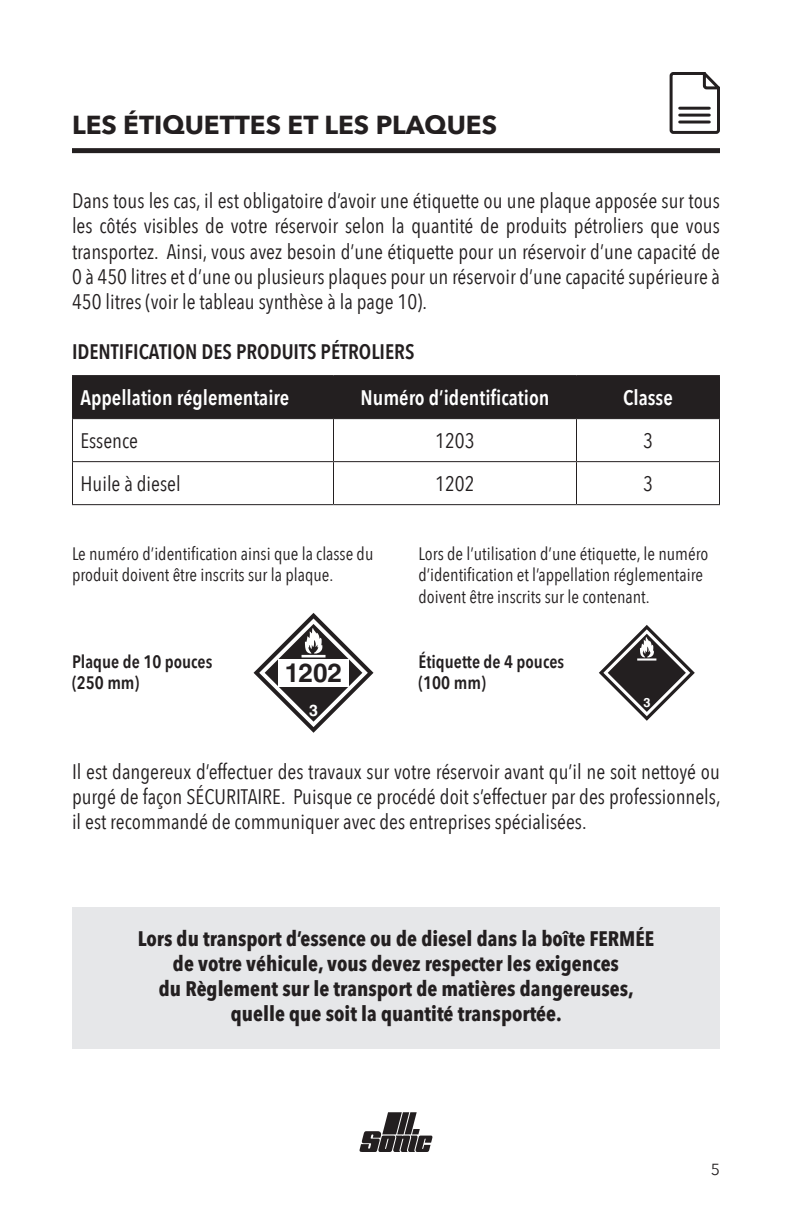
<style>
.page{position:relative;width:792px;height:1224px;background:#fff}
.page>*{position:absolute;margin:0;border:0;box-sizing:border-box;transform-origin:0 0}
.t1{font:700 26px "Avenir Next";color:#231f20}
.t2{font:700 26px "Helvetica LT Std";color:#231f20}
.t3{font:21px/25.2px "Avenir Next Condensed";color:#231f20;text-align:justify}
.t4{font:700 21px/25.2px "Avenir Next Condensed";color:#231f20;text-align:center}
.t5{font:600 21px "Avenir Next Condensed";color:#fff}
.t6{font:600 21px "Avenir Next Condensed";color:#231f20}
.t7{font:18px/21.6px "Avenir Next Condensed";color:#231f20}
.t8{font:600 18px/21.6px "Avenir Next Condensed";color:#231f20}
.t9{font:16px "Avenir Next";color:#231f20}
.t10{font:700 16px "Helvetica LT Std";color:#fff}
.t11{font:700 12.8px "Helvetica LT Std";color:#fff}
</style>
<div class="page">
<div style="left:72px;top:148px;width:648px;height:5px;background:#231f20"></div>
<svg style="left:359px;top:1112px;width:74px;height:40px"></svg>
<div style="left:72px;top:907px;width:648px;height:141px;background:#e6e7e9"></div>
<svg style="left:669px;top:72px;width:51px;height:62px"></svg>
<div style="left:73px;top:376px;width:646px;height:42px;background:#231f20"></div>
<hr style="left:72px;top:419px;width:1px;height:42px;background:#231f20">
<hr style="left:333px;top:419px;width:1px;height:42px;background:#231f20">
<hr style="left:576px;top:419px;width:1px;height:42px;background:#231f20">
<hr style="left:719px;top:419px;width:1px;height:42px;background:#231f20">
<hr style="left:72px;top:461px;width:262px;height:1px;background:#231f20">
<hr style="left:72px;top:462px;width:1px;height:42px;background:#231f20">
<hr style="left:334px;top:461px;width:242px;height:1px;background:#231f20">
<hr style="left:333px;top:462px;width:1px;height:42px;background:#231f20">
<hr style="left:576px;top:461px;width:144px;height:1px;background:#231f20">
<hr style="left:576px;top:462px;width:1px;height:42px;background:#231f20">
<hr style="left:719px;top:462px;width:1px;height:42px;background:#231f20">
<hr style="left:72px;top:504px;width:262px;height:1px;background:#231f20">
<hr style="left:334px;top:504px;width:242px;height:1px;background:#231f20">
<hr style="left:576px;top:504px;width:144px;height:1px;background:#231f20">
<hr style="left:72px;top:375px;width:262px;height:1px;background:#231f20">
<hr style="left:72px;top:376px;width:1px;height:42px;background:#231f20">
<hr style="left:334px;top:375px;width:242px;height:1px;background:#231f20">
<hr style="left:333px;top:376px;width:1px;height:42px;background:#231f20">
<hr style="left:576px;top:375px;width:144px;height:1px;background:#231f20">
<hr style="left:576px;top:376px;width:1px;height:42px;background:#231f20">
<hr style="left:719px;top:376px;width:1px;height:42px;background:#231f20">
<hr style="left:72px;top:418px;width:262px;height:1px;background:#231f20">
<hr style="left:334px;top:418px;width:242px;height:1px;background:#231f20">
<hr style="left:576px;top:418px;width:144px;height:1px;background:#231f20">
<svg style="left:254px;top:613px;width:119px;height:120px"></svg>
<div style="left:278px;top:659px;width:71px;height:27px;background:#fff"></div>
<svg style="left:599px;top:625px;width:96px;height:96px"></svg>
<p class="t1" style="left:72px;top:102px;width:427px">LES ÉTIQUETTES ET LES PLAQUES</p>
<p class="t3" style="left:72px;top:187px;width:650px">Dans tous les cas, il est obligatoire d’avoir une étiquette ou une plaque apposée sur tous les côtés visibles de votre réservoir selon la quantité de produits pétroliers que vous transportez. Ainsi, vous avez besoin d’une étiquette pour un réservoir d’une capacité de 0 à 450 litres et d’une ou plusieurs plaques pour un réservoir d’une capacité supérieure à 450 litres (voir le tableau synthèse à la page 10).</p>
<p class="t6" style="left:72px;top:334px;width:344px">IDENTIFICATION DES PRODUITS PÉTROLIERS</p>
<p class="t5" style="left:80px;top:379px;width:210px">Appellation réglementaire</p>
<p class="t5" style="left:360px;top:379px;width:191px">Numéro d’identification</p>
<p class="t5" style="left:623px;top:379px;width:51px">Classe</p>
<p class="t3" style="left:80px;top:427px;width:59px">Essence</p>
<p class="t3" style="left:435px;top:427px;width:41px">1203</p>
<p class="t3" style="left:643px;top:427px;width:11px">3</p>
<p class="t3" style="left:80px;top:470px;width:102px">Huile à diesel</p>
<p class="t3" style="left:435px;top:470px;width:41px">1202</p>
<p class="t3" style="left:643px;top:470px;width:11px">3</p>
<p class="t7" style="left:72px;top:542px;width:303px">Le numéro d’identification ainsi que la classe du produit doivent être inscrits sur la plaque.</p>
<p class="t8" style="left:72px;top:650px;width:142px">Plaque de 10 pouces (250 mm)</p>
<p class="t2" style="left:285px;top:657px;width:59px">1202</p>
<p class="t10" style="left:309px;top:700px;width:10px">3</p>
<p class="t7" style="left:418px;top:542px;width:292px">Lors de l’utilisation d’une étiquette, le numéro d’identification et l’appellation réglementaire doivent être inscrits sur le contenant.</p>
<p class="t8" style="left:418px;top:650px;width:147px">Étiquette de 4 pouces (100 mm)</p>
<p class="t11" style="left:643px;top:695px;width:9px">3</p>
<p class="t3" style="left:72px;top:758px;width:650px">Il est dangereux d’effectuer des travaux sur votre réservoir avant qu’il ne soit nettoyé ou purgé de façon SÉCURITAIRE. Puisque ce procédé doit s’effectuer par des professionnels, il est recommandé de communiquer avec des entreprises spécialisées.</p>
<p class="t4" style="left:138px;top:926px;width:518px">Lors du transport d’essence ou de diesel dans la boîte FERMÉE de votre véhicule, vous devez respecter les exigences<br>du Règlement sur le transport de matières dangereuses, quelle que soit la quantité transportée.</p>
<p class="t9" style="left:711px;top:1156px;width:11px">5</p>
</div>
